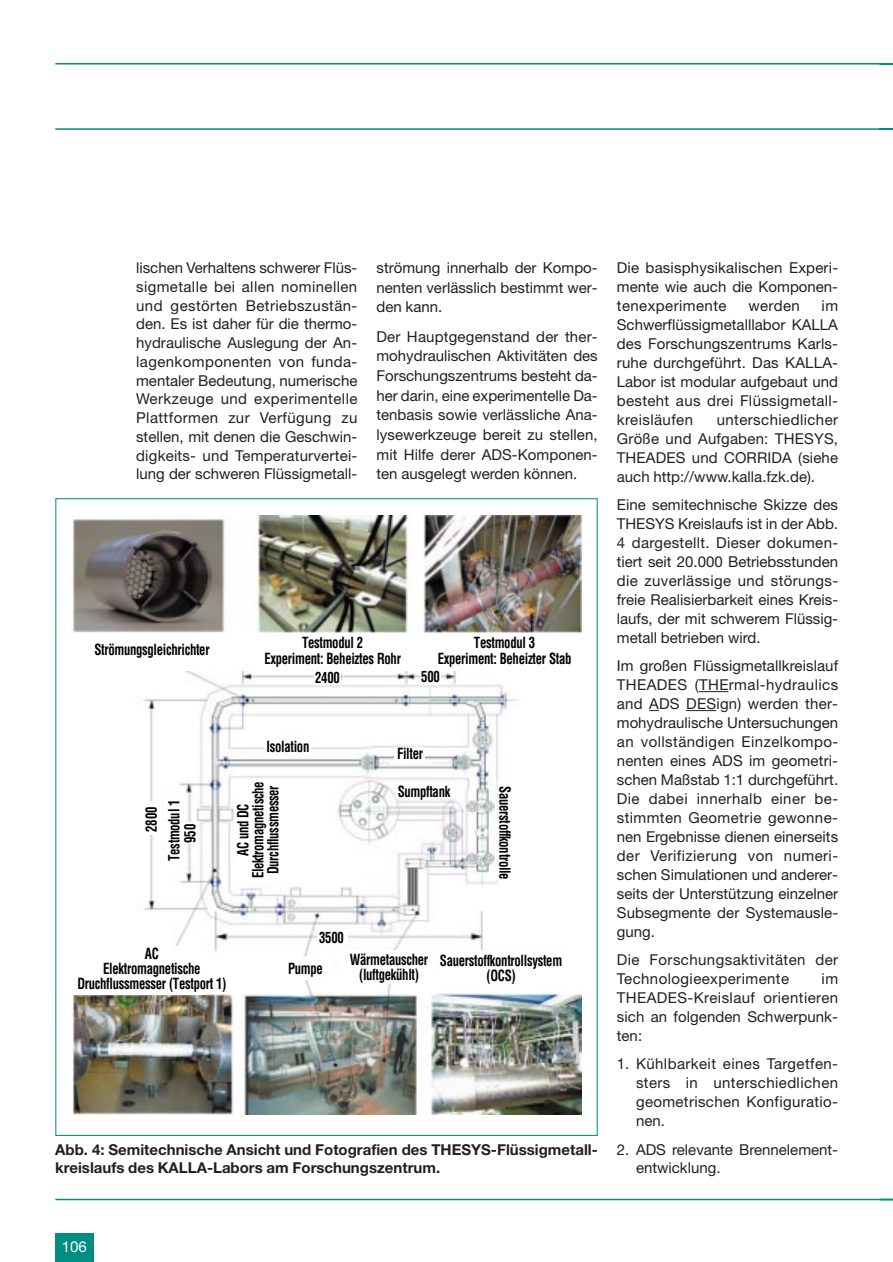
<style>
.page{position:relative;width:893px;height:1262px;background:#fff}
.page>*{position:absolute;margin:0;border:0;box-sizing:border-box;transform-origin:0 0}
.t1{font:15px/18.9px "Helvetica Neue";letter-spacing:.005em;color:#231f20;text-align:justify}
.t2{font:700 condensed 15px/15px "Helvetica";letter-spacing:-.025em;color:#000;text-align:center;scale:.85 1}
.t3{font:700 15px/18.8px "Helvetica Neue";color:#231f20}
.t4{font:15px/18.9px "Helvetica Neue";letter-spacing:.03em;color:#231f20}
.t5{font:15px "Helvetica Neue";color:#fff}
</style>
<div class="page">
<svg style="left:699px;top:691px;width:29px;height:1px"></svg>
<hr style="left:686px;top:710px;width:30px;height:1px;background:#231f20">
<hr style="left:55px;top:63px;width:837px;height:1px;background:#008e84">
<hr style="left:55px;top:128px;width:837px;height:2px;background:#008e84">
<hr style="left:55px;top:1198px;width:837px;height:2px;background:#008e84">
<div style="left:55px;top:1233px;width:39px;height:29px;background:#008e84"></div>
<img style="left:70px;top:515px;width:511px;height:600px">
<div style="left:75px;top:633px;width:511px;height:37px;background:#fff"></div>
<div style="left:314px;top:671px;width:26px;height:13px;background:#fff"></div>
<div style="left:420px;top:668px;width:20px;height:16px;background:#fff"></div>
<div style="left:265px;top:737px;width:45px;height:17px;background:#fff"></div>
<div style="left:394px;top:747px;width:30px;height:12px;background:#fff"></div>
<div style="left:140px;top:801px;width:21px;height:33px;background:#fff"></div>
<div style="left:165px;top:797px;width:16px;height:66px;background:#fff"></div>
<div style="left:183px;top:822px;width:14px;height:21px;background:#fff"></div>
<div style="left:235px;top:779px;width:49px;height:104px;background:#fff"></div>
<div style="left:396px;top:781px;width:57px;height:17px;background:#fff"></div>
<div style="left:498px;top:778px;width:31px;height:109px;background:#fff"></div>
<div style="left:317px;top:929px;width:31px;height:16px;background:#fff"></div>
<div style="left:287px;top:957px;width:46px;height:22px;background:#fff"></div>
<div style="left:347px;top:950px;width:88px;height:33px;background:#fff"></div>
<div style="left:438px;top:951px;width:137px;height:37px;background:#fff"></div>
<div style="left:56px;top:946px;width:149px;height:48px;background:#fff"></div>
<p class="t1" style="left:136px;top:260px;width:223px">lischen Verhaltens schwerer Flüs&shy;sigmetalle bei allen nominellen und gestörten Betriebszustän&shy;den. Es ist daher für die thermo&shy;hydraulische Auslegung der An&shy;lagenkomponenten von funda&shy;mentaler Bedeutung, numerische Werkzeuge und experimentelle Plattformen zur Verfügung zu stellen, mit denen die Geschwin&shy;digkeits- und Temperaturvertei&shy;lung der schweren Flüssigmetall-</p>
<p class="t1" style="left:376px;top:259px;width:223px;line-height:19.6px">strömung innerhalb der Kompo&shy;nenten verlässlich bestimmt wer&shy;den kann.</p>
<p class="t1" style="left:376px;top:328px;width:223px;line-height:19.6px">Der Hauptgegenstand der ther&shy;mohydraulischen Aktivitäten des Forschungszentrums besteht da&shy;her darin, eine experimentelle Da&shy;tenbasis sowie verlässliche Ana&shy;lysewerkzeuge bereit zu stellen, mit Hilfe derer ADS-Komponen&shy;ten ausgelegt werden können.</p>
<p class="t2" style="left:94px;top:643px;width:137px">Strömungsgleichrichter</p>
<p class="t2" style="left:264px;top:637px;width:162px">Testmodul 2<br>Experiment: Beheiztes Rohr</p>
<p class="t2" style="left:438px;top:637px;width:159px">Testmodul 3<br>Experiment: Beheizter Stab</p>
<p class="t2" style="left:315px;top:671px;width:30px">2400</p>
<p class="t2" style="left:421px;top:670px;width:23px">500</p>
<p class="t2" style="left:145px;top:831px;width:30px;rotate:-90deg">2800</p>
<p class="t2" style="left:168px;top:861px;width:74px;rotate:-90deg">Testmodul 1</p>
<p class="t2" style="left:184px;top:842px;width:23px;rotate:-90deg">950</p>
<p class="t2" style="left:266px;top:740px;width:52px">Isolation</p>
<p class="t2" style="left:237px;top:878px;width:116px;rotate:-90deg">AC und DC<br>Elektromagnetische<br>Durchflussmesser</p>
<p class="t2" style="left:397px;top:747px;width:32px">Filter</p>
<p class="t2" style="left:397px;top:785px;width:64px">Sumpftank</p>
<p class="t2" style="left:511px;top:786px;width:111px;rotate:90deg">Sauerstoffkontrolle</p>
<p class="t2" style="left:77px;top:947px;width:177px">AC<br>Elektromagnetische<br>Druchflussmesser (Testport 1)</p>
<p class="t2" style="left:319px;top:931px;width:30px">3500</p>
<p class="t2" style="left:288px;top:962px;width:43px">Pumpe</p>
<p class="t2" style="left:350px;top:953px;width:94px">Wärmetauscher (luftgekühlt)</p>
<p class="t2" style="left:440px;top:954px;width:145px">Sauerstoffkontrollsystem (OCS)</p>
<p class="t3" style="left:55px;top:1141px;width:544px">Abb. 4: Semitechnische Ansicht und Fotografien des THESYS-Flüssigmetall&shy;kreislaufs des KALLA-Labors am Forschungszentrum.</p>
<p class="t1" style="left:617px;top:260px;width:223px">Die basisphysikalischen Experi&shy;mente wie auch die Komponen&shy;tenexperimente</p>
<p class="t1" style="left:617px;top:298px;width:223px;text-indent:205px">im Schwerflüssigmetalllabor KALLA des Forschungszentrums Karls&shy;ruhe durchgeführt. Das KALLA-Labor ist modular aufgebaut und besteht aus drei Flüssigmetall&shy;kreisläufen</p>
<p class="t1" style="left:748px;top:298px;width:53px">werden</p>
<p class="t1" style="left:617px;top:411px;width:223px;text-indent:100px">unterschiedlicher Größe und Aufgaben: THESYS, THEADES und CORRIDA (siehe auch http://www.kalla.fzk.de).</p>
<p class="t1" style="left:617px;top:497px;width:223px">Eine semitechnische Skizze des THESYS Kreislaufs ist in der Abb.<br>4 dargestellt. Dieser dokumen&shy;tiert seit 20.000 Betriebsstunden die zuverlässige und störungs&shy;freie Realisierbarkeit eines Kreis&shy;laufs, der mit schwerem Flüssig&shy;metall betrieben wird.</p>
<p class="t1" style="left:617px;top:658px;width:223px">Im großen Flüssigmetallkreislauf THEADES (THErmal-hydraulics and ADS DESign) werden ther&shy;mohydraulische Untersuchungen an vollständigen Einzelkompo&shy;nenten eines ADS im geometri&shy;schen Maßstab 1:1 durchgeführt.<br>Die dabei innerhalb einer be&shy;stimmten Geometrie gewonne&shy;nen Ergebnisse dienen einerseits der Verifizierung von numeri&shy;schen Simulationen und anderer&shy;seits der Unterstützung einzelner Subsegmente der Systemausle&shy;gung.</p>
<p class="t4" style="left:617px;top:951px;width:223px">Die Forschungsaktivitäten der<br>Technologieexperimente</p>
<p class="t1" style="left:617px;top:970px;width:223px;text-indent:205px">im THEADES-Kreislauf orientieren sich an folgenden Schwerpunk&shy;ten:</p>
<p class="t1" style="left:636px;top:1056px;width:204px;text-indent:-19px">1. Kühlbarkeit eines Targetfen&shy;sters in unterschiedlichen geometrischen Konfiguratio&shy;nen.</p>
<p class="t1" style="left:636px;top:1141px;width:204px;text-indent:-19px">2. ADS relevante Brennelement&shy;entwicklung.</p>
<p class="t5" style="left:62px;top:1241px;width:27px">106</p>
</div>
